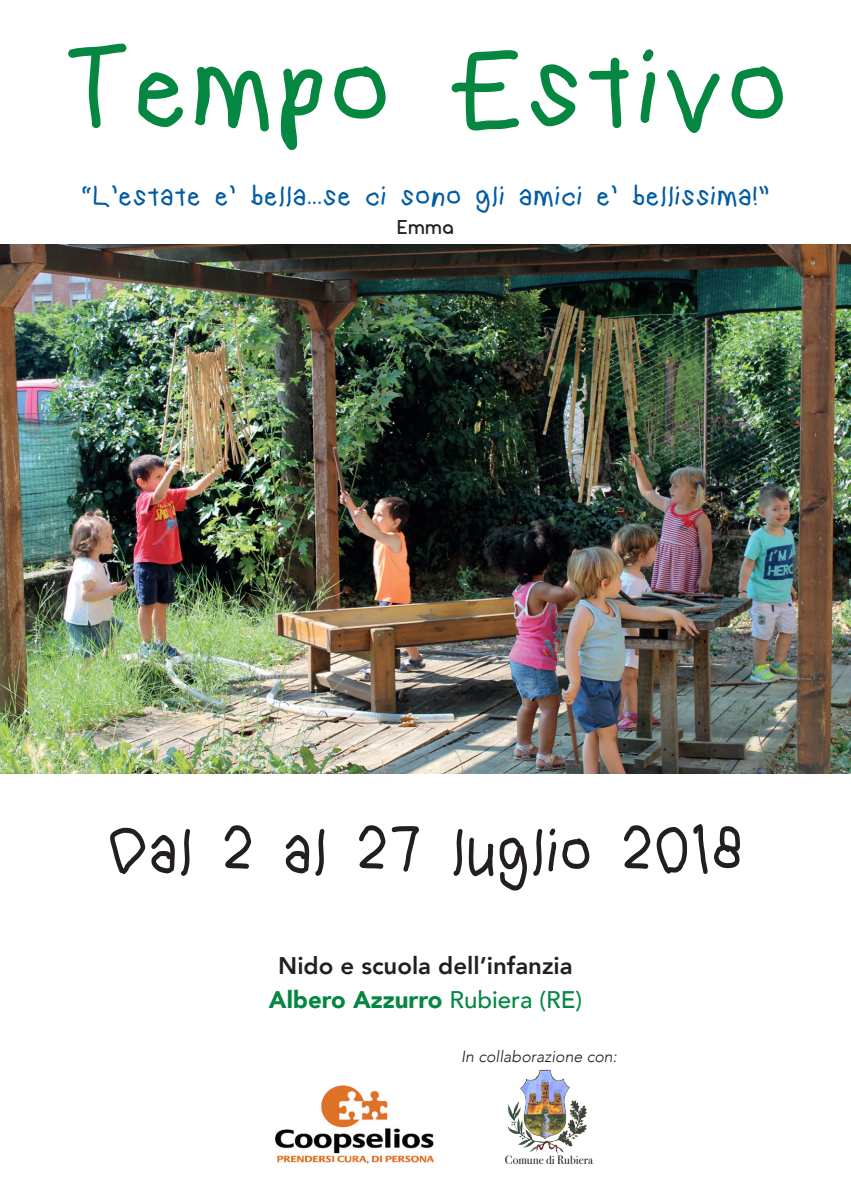
<style>
.page{position:relative;width:851px;height:1191px;background:#fff}
.page>*{position:absolute;margin:0;border:0;box-sizing:border-box;transform-origin:0 0}
.t1{font:120px "kindergarten";color:#058742}
.t2{font:70px "kindergarten";color:#231f20;scale:.9 1}
.t3{font:30px "kindergarten";color:#015ca3}
.t4{font:800 24px "Avenir";color:#231f20}
.t5{font:900 24px "Avenir";color:#058742}
.t6{font:20px "cream DEMO";color:#231f20}
.t7{font:italic 300 16px "Avenir";color:#231f20}
.t8{font:12px "Bodoni Svty Two ITCTT";color:#231f20}
.s1{font-weight:500}
</style>
<div class="page">
<img style="left:507px;top:1069px;width:80px;height:85px">
<img style="left:0;top:244px;width:850px;height:530px">
<img style="left:276px;top:1085px;width:158px;height:79px">
<p class="t1" style="left:62px;top:38px;width:728px">Tempo Estivo</p>
<p class="t3" style="left:81px;top:184px;width:689px">“L’estate e’ bella...se ci sono gli amici e’ bellissima!”</p>
<p class="t6" style="left:397px;top:213px;width:58px">Emma</p>
<p class="t2" style="left:107px;top:822px;width:708px">Dal 2 al 27 luglio 2018</p>
<p class="t4" style="left:278px;top:946px;width:296px">Nido e scuola dell’infanzia</p>
<p class="t5" style="left:269px;top:979px;width:314px">Albero Azzurro <span class="s1">Rubiera (RE)</span></p>
<p class="t7" style="left:461px;top:1047px;width:157px">In collaborazione con:</p>
<p class="t8" style="left:505px;top:1149px;width:89px">Comune di Rubiera</p>
</div>
